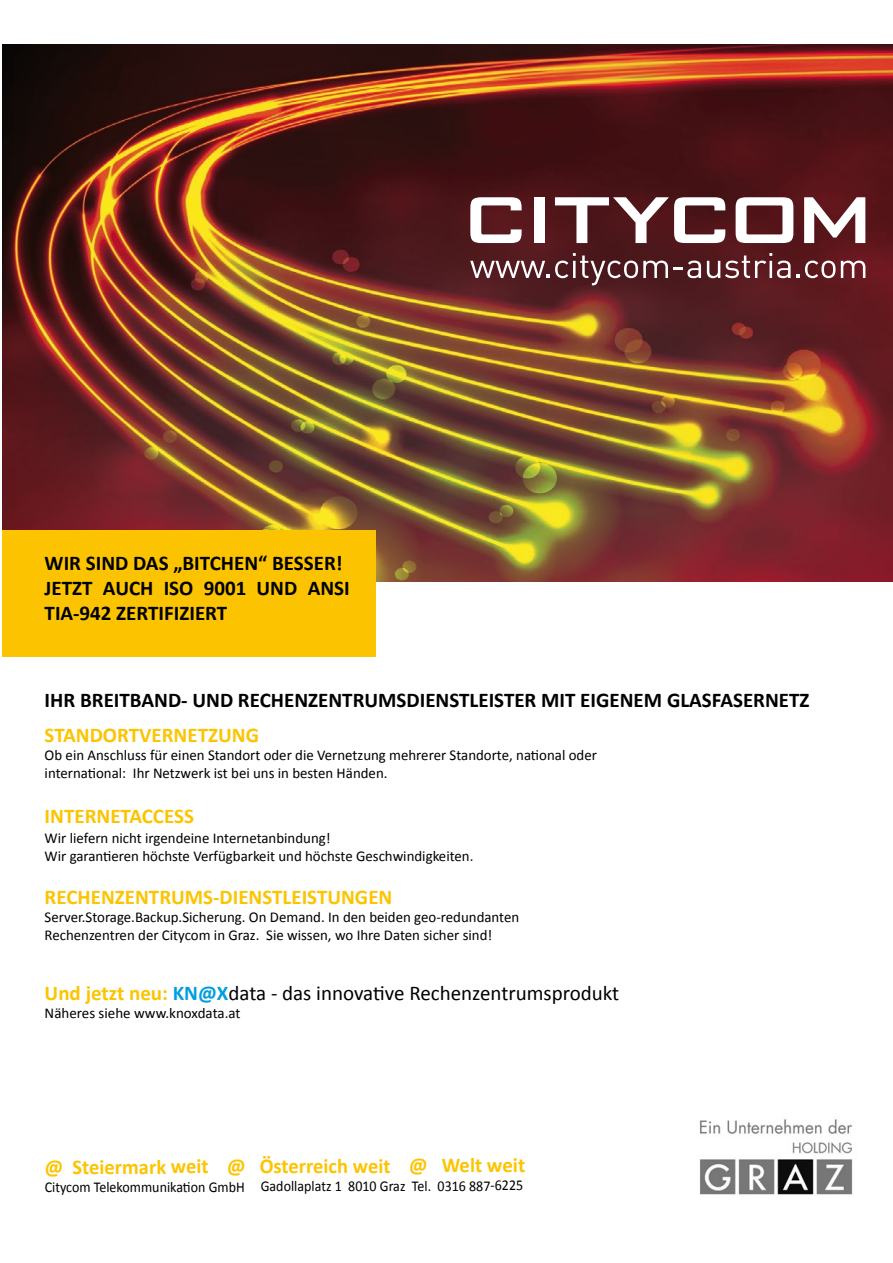
<style>
.page{position:relative;width:893px;height:1263px;background:#fff}
.page>*{position:absolute;margin:0;border:0;box-sizing:border-box;transform-origin:0 0}
.t1{font:700 21px/25.2px "Calibri";color:#000}
.t2{font:700 21px "Calibri";color:#fcc400}
.t3{font:21px "Calibri";color:#000}
.t4{font:15px/18px "Calibri";color:#000}
.t5{font:15px "Calibri";color:#000;scale:.93 1}
.s1{font-weight:700;color:#fcc400}
.s2{font-weight:700;color:#009ee0}
</style>
<div class="page">
<img style="left:2px;top:45px;width:891px;height:536px">
<div style="left:534px;top:197px;width:11px;height:46px;background:#fff"></div>
<svg style="left:470px;top:197px;width:52px;height:46px"></svg>
<svg style="left:804px;top:197px;width:61px;height:46px"></svg>
<svg style="left:555px;top:197px;width:170px;height:46px"></svg>
<svg style="left:736px;top:197px;width:57px;height:46px"></svg>
<svg style="left:470px;top:253px;width:231px;height:32px"></svg>
<svg style="left:707px;top:253px;width:128px;height:25px"></svg>
<svg style="left:841px;top:261px;width:24px;height:17px"></svg>
<img style="left:700px;top:1119px;width:153px;height:76px">
<div style="left:2px;top:531px;width:373px;height:126px;background:#fcc400"></div>
<h1 class="t1" style="left:45px;top:550px;width:307px">WIR SIND DAS „BITCHEN“ BESSER!<br>JETZT AUCH ISO 9001 UND ANSI<br>TIA-942 ZERTIFIZIERT</h1>
<h1 class="t1" style="left:45px;top:687px;width:766px">IHR BREITBAND- UND RECHENZENTRUMSDIENSTLEISTER MIT EIGENEM GLASFASERNETZ</h1>
<h1 class="t2" style="left:45px;top:722px;width:216px">STANDORTVERNETZUNG</h1>
<p class="t4" style="left:45px;top:746px;width:554px">Ob ein Anschluss für einen Standort oder die Vernetzung mehrerer Standorte, national oder international: Ihr Netzwerk ist bei uns in besten Händen.</p>
<h1 class="t2" style="left:45px;top:803px;width:151px">INTERNETACCESS</h1>
<p class="t4" style="left:45px;top:829px;width:430px">Wir liefern nicht irgendeine Internetanbindung!<br>Wir garantieren höchste Verfügbarkeit und höchste Geschwindigkeiten.</p>
<h1 class="t2" style="left:45px;top:883px;width:349px">RECHENZENTRUMS-DIENSTLEISTUNGEN</h1>
<p class="t4" style="left:45px;top:908px;width:476px">Server.Storage.Backup.Sicherung. On Demand. In den beiden geo-redundanten<br>Rechenzentren der Citycom in Graz. Sie wissen, wo Ihre Daten sicher sind!</p>
<h1 class="t3" style="left:45px;top:980px;width:576px"><span class="s1">Und jetzt neu:</span> <span class="s2">KN@X</span>data - das innovative Rechenzentrumsprodukt</h1>
<p class="t4" style="left:45px;top:1004px;width:197px">Näheres siehe www.knoxdata.at</p>
<h1 class="t2" style="left:45px;top:1152px;width:482px">@ Steiermark weit @ Österreich weit @ Welt weit</h1>
<p class="t5" style="left:45px;top:1177px;width:516px">Citycom Telekommunikation GmbH Gadollaplatz 1 8010 Graz Tel. 0316 887-6225</p>
</div>
